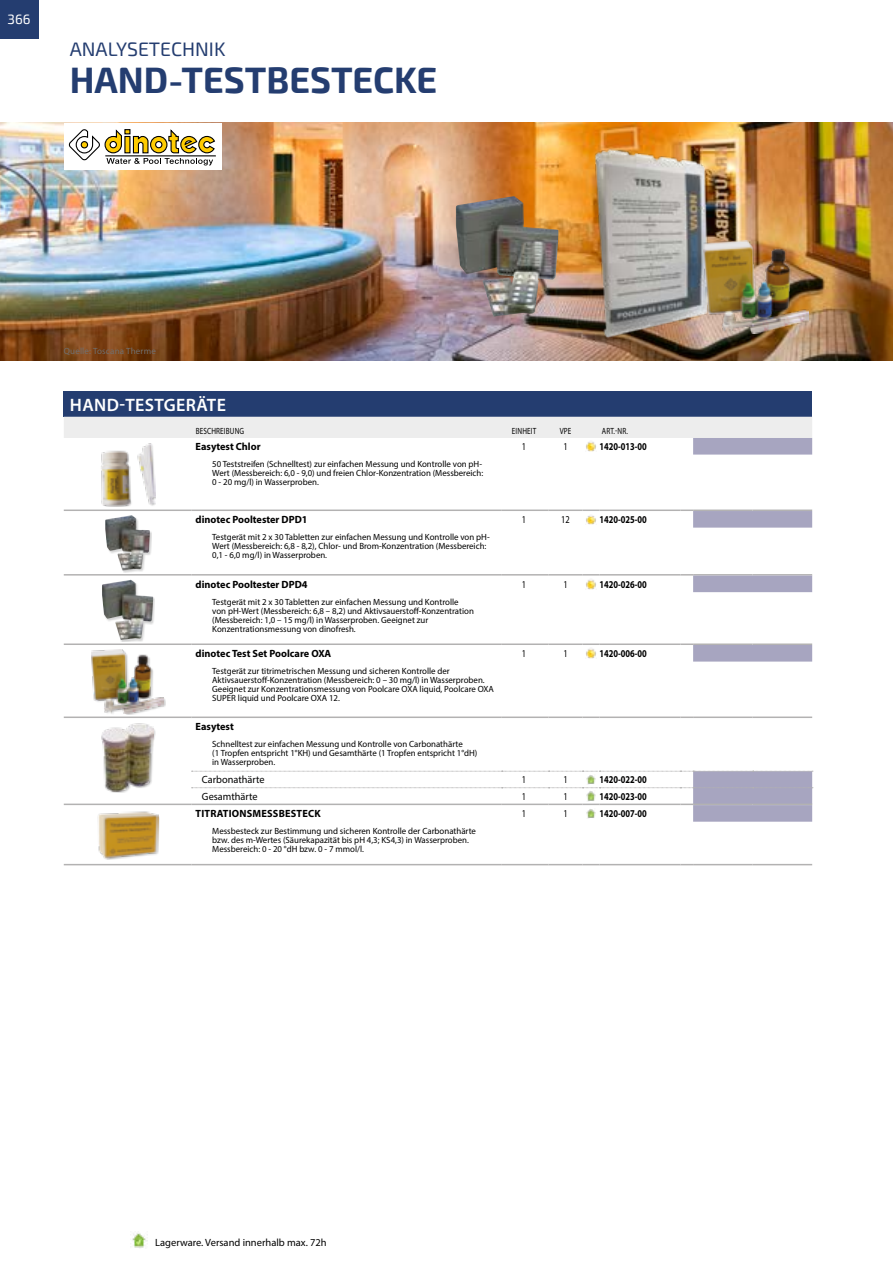
<style>
.page{position:relative;width:893px;height:1263px;background:#fff}
.page>*{position:absolute;margin:0;border:0;box-sizing:border-box;transform-origin:0 0}
.t1{font:700 36px "Exo 2";color:#243d70}
.t2{font:19.5px "Exo 2";color:#243d70}
.t3{font:600 18px "Myriad Pro";letter-spacing:.02em;color:#fff}
.t4{font:13.5px "Exo 2";color:#fff}
.t5{font:700 10.5px "Myriad Pro";color:#000}
.t6{font:700 10.5px "Myriad Pro";color:#000;scale:.8 1}
.t7{font:10.5px "Myriad Pro";color:#000}
.t8{font:700 10.5px "Myriad Pro";letter-spacing:.02em;color:#000}
.t9{font:10.5px "Myriad Pro";color:#000;scale:.8 1}
.t10{font:9px/9px "Myriad Pro";color:#000}
.t11{font:9px "Myriad Pro";letter-spacing:.02em;color:#706f6f}
.t12{font:9px "Myriad Pro";letter-spacing:.02em;color:#000;scale:.8 1}
.t13{font:9px "Myriad Pro";color:#000;scale:.8 1}
</style>
<div class="page">
<img style="left:0;top:123px;width:893px;height:238px">
<div style="left:64px;top:123px;width:157px;height:47px;background:#fff"></div>
<svg style="left:68px;top:129px;width:148px;height:36px"></svg>
<hr style="left:105px;top:156px;width:111px;height:1px;background:#000">
<div style="left:64px;top:391px;width:748px;height:26px;background:#243d70"></div>
<hr style="left:64px;top:509px;width:127px;height:2px;background:#b3b2b2">
<hr style="left:502px;top:509px;width:47px;height:2px;background:#b3b2b2">
<hr style="left:549px;top:509px;width:34px;height:2px;background:#b3b2b2">
<hr style="left:600px;top:509px;width:80px;height:2px;background:#b3b2b2">
<hr style="left:191px;top:509px;width:311px;height:2px;background:#b3b2b2">
<div style="left:102px;top:444px;width:54px;height:63px;background:#000;opacity:.18"></div>
<img style="left:101px;top:455px;width:54px;height:51px">
<svg style="left:64px;top:417px;width:748px;height:38px"></svg>
<svg style="left:680px;top:509px;width:132px;height:19px;background:#b3b2c7"></svg>
<hr style="left:64px;top:574px;width:127px;height:1px;background:#b3b2b2">
<hr style="left:502px;top:574px;width:47px;height:1px;background:#b3b2b2">
<hr style="left:549px;top:574px;width:34px;height:1px;background:#b3b2b2">
<hr style="left:600px;top:574px;width:80px;height:1px;background:#b3b2b2">
<hr style="left:191px;top:574px;width:311px;height:1px;background:#b3b2b2">
<div style="left:105px;top:516px;width:47px;height:56px;background:#000;opacity:.18"></div>
<img style="left:105px;top:515px;width:45px;height:55px">
<svg style="left:583px;top:509px;width:17px;height:16px"></svg>
<svg style="left:680px;top:574px;width:132px;height:18px;background:#b1afc5"></svg>
<hr style="left:64px;top:643px;width:127px;height:2px;background:#b3b2b2">
<hr style="left:502px;top:643px;width:47px;height:2px;background:#b3b2b2">
<hr style="left:549px;top:643px;width:34px;height:2px;background:#b3b2b2">
<hr style="left:600px;top:643px;width:80px;height:2px;background:#b3b2b2">
<hr style="left:191px;top:643px;width:311px;height:2px;background:#b3b2b2">
<div style="left:102px;top:580px;width:53px;height:62px;background:#000;opacity:.18"></div>
<img style="left:102px;top:580px;width:51px;height:60px">
<svg style="left:583px;top:574px;width:17px;height:15px"></svg>
<svg style="left:680px;top:643px;width:132px;height:19px;background:#b3b2c7"></svg>
<hr style="left:64px;top:716px;width:127px;height:2px;background:#b3b2b2">
<hr style="left:502px;top:716px;width:47px;height:2px;background:#b3b2b2">
<hr style="left:549px;top:716px;width:34px;height:2px;background:#b3b2b2">
<svg style="left:583px;top:716px;width:17px;height:2px"></svg>
<hr style="left:600px;top:716px;width:80px;height:2px;background:#b3b2b2">
<svg style="left:680px;top:716px;width:13px;height:2px"></svg>
<hr style="left:693px;top:716px;width:60px;height:2px;background:#b3b2b2">
<hr style="left:753px;top:716px;width:59px;height:2px;background:#b3b2b2">
<hr style="left:191px;top:716px;width:311px;height:2px;background:#b3b2b2">
<div style="left:92px;top:650px;width:74px;height:65px;background:#000;opacity:.18"></div>
<img style="left:91px;top:649px;width:73px;height:64px">
<svg style="left:583px;top:643px;width:17px;height:16px"></svg>
<hr style="left:64px;top:804px;width:127px;height:1px;background:#b3b2b2">
<hr style="left:191px;top:804px;width:311px;height:1px;background:#b3b2b2">
<div style="left:103px;top:724px;width:52px;height:69px;background:#000;opacity:.18"></div>
<img style="left:102px;top:723px;width:52px;height:68px">
<hr style="left:64px;top:864px;width:127px;height:1px;background:#b3b2b2">
<hr style="left:502px;top:864px;width:47px;height:1px;background:#b3b2b2">
<hr style="left:549px;top:864px;width:34px;height:1px;background:#b3b2b2">
<svg style="left:583px;top:864px;width:17px;height:1px"></svg>
<hr style="left:600px;top:864px;width:80px;height:1px;background:#b3b2b2">
<svg style="left:680px;top:864px;width:13px;height:1px"></svg>
<hr style="left:693px;top:864px;width:60px;height:1px;background:#b3b2b2">
<hr style="left:753px;top:864px;width:59px;height:1px;background:#b3b2b2">
<hr style="left:191px;top:864px;width:311px;height:1px;background:#b3b2b2">
<img style="left:97px;top:811px;width:62px;height:49px">
<svg style="left:192px;top:771px;width:621px;height:51px"></svg>
<img style="left:588px;top:144px;width:126px;height:196px">
<img style="left:703px;top:241px;width:105px;height:92px">
<img style="left:456px;top:196px;width:102px;height:121px">
<div style="left:0;top:0;width:38px;height:38px;background:#243d70"></div>
<img style="left:132px;top:1233px;width:15px;height:15px">
<h3 class="t4" style="left:8px;top:11px;width:24px">366</h3>
<h2 class="t2" style="left:70px;top:38px;width:157px">ANALYSETECHNIK</h2>
<h1 class="t1" style="left:70px;top:59px;width:369px">HAND-TESTBESTECKE</h1>
<p class="t11" style="left:64px;top:346px;width:94px">Quelle: Toscana Therme</p>
<h3 class="t3" style="left:70px;top:393px;width:158px">HAND-TESTGERÄTE</h3>
<p class="t12" style="left:196px;top:425px;width:62px">BESCHREIBUNG</p>
<p class="t12" style="left:512px;top:425px;width:32px">EINHEIT</p>
<p class="t13" style="left:560px;top:425px;width:16px">VPE</p>
<p class="t13" style="left:602px;top:425px;width:34px">ART.-NR.</p>
<p class="t5" style="left:196px;top:440px;width:67px">Easytest Chlor</p>
<p class="t9" style="left:522px;top:440px;width:7px">1</p>
<p class="t9" style="left:563px;top:440px;width:7px">1</p>
<p class="t6" style="left:600px;top:440px;width:61px">1420-013-00</p>
<p class="t10" style="left:212px;top:460px;width:272px">50 Teststreifen (Schnelltest) zur einfachen Messung und Kontrolle von pH-<br>Wert (Messbereich: 6,0 - 9,0) und freien Chlor-Konzentration (Messbereich:<br>0 - 20 mg/l) in Wasserproben.</p>
<p class="t5" style="left:196px;top:513px;width:114px">dinotec Pooltester DPD1</p>
<p class="t9" style="left:522px;top:513px;width:7px">1</p>
<p class="t9" style="left:561px;top:513px;width:12px">12</p>
<p class="t6" style="left:600px;top:513px;width:61px">1420-025-00</p>
<p class="t10" style="left:212px;top:533px;width:279px">Testgerät mit 2 x 30 Tabletten zur einfachen Messung und Kontrolle von pH-<br>Wert (Messbereich: 6,8 - 8,2), Chlor- und Brom-Konzentration (Messbereich:<br>0,1 - 6,0 mg/l) in Wasserproben.</p>
<p class="t5" style="left:196px;top:577px;width:114px">dinotec Pooltester DPD4</p>
<p class="t9" style="left:522px;top:578px;width:7px">1</p>
<p class="t9" style="left:563px;top:578px;width:7px">1</p>
<p class="t6" style="left:600px;top:577px;width:61px">1420-026-00</p>
<p class="t10" style="left:212px;top:597px;width:263px">Testgerät mit 2 x 30 Tabletten zur einfachen Messung und Kontrolle von pH-Wert (Messbereich: 6,8 – 8,2) und Aktivsauerstoff-Konzentration (Messbereich: 1,0 – 15 mg/l) in Wasserproben. Geeignet zur Konzentrationsmessung von dinofresh.</p>
<p class="t5" style="left:196px;top:647px;width:137px">dinotec Test Set Poolcare OXA</p>
<p class="t9" style="left:522px;top:647px;width:7px">1</p>
<p class="t9" style="left:563px;top:647px;width:7px">1</p>
<p class="t6" style="left:600px;top:647px;width:61px">1420-006-00</p>
<p class="t10" style="left:212px;top:667px;width:283px">Testgerät zur titrimetrischen Messung und sicheren Kontrolle der Aktivsauerstoff-Konzentration (Messbereich: 0 – 30 mg/l) in Wasserproben.<br>Geeignet zur Konzentrationsmessung von Poolcare OXA liquid, Poolcare OXA SUPER liquid und Poolcare OXA 12.</p>
<p class="t5" style="left:196px;top:720px;width:40px">Easytest</p>
<p class="t10" style="left:212px;top:739px;width:267px">Schnelltest zur einfachen Messung und Kontrolle von Carbonathärte<br>(1 Tropfen entspricht 1°KH) und Gesamthärte (1 Tropfen entspricht 1°dH) in Wasserproben.</p>
<p class="t7" style="left:202px;top:773px;width:64px">Carbonathärte</p>
<p class="t9" style="left:522px;top:773px;width:7px">1</p>
<p class="t9" style="left:563px;top:773px;width:7px">1</p>
<p class="t6" style="left:600px;top:773px;width:61px">1420-022-00</p>
<p class="t7" style="left:202px;top:790px;width:57px">Gesamthärte</p>
<p class="t9" style="left:522px;top:790px;width:7px">1</p>
<p class="t9" style="left:563px;top:790px;width:7px">1</p>
<p class="t6" style="left:600px;top:789px;width:61px">1420-023-00</p>
<p class="t8" style="left:196px;top:807px;width:127px">TITRATIONSMESSBESTECK</p>
<p class="t9" style="left:522px;top:807px;width:7px">1</p>
<p class="t9" style="left:563px;top:807px;width:7px">1</p>
<p class="t6" style="left:600px;top:807px;width:61px">1420-007-00</p>
<p class="t10" style="left:212px;top:827px;width:265px">Messbesteck zur Bestimmung und sicheren Kontrolle der Carbonathärte bzw. des m-Wertes (Säurekapazität bis pH 4,3; KS4,3) in Wasserproben.<br>Messbereich: 0 - 20 °dH bzw. 0 - 7 mmol/l.</p>
<p class="t7" style="left:155px;top:1236px;width:173px">Lagerware. Versand innerhalb max. 72h</p>
</div>
